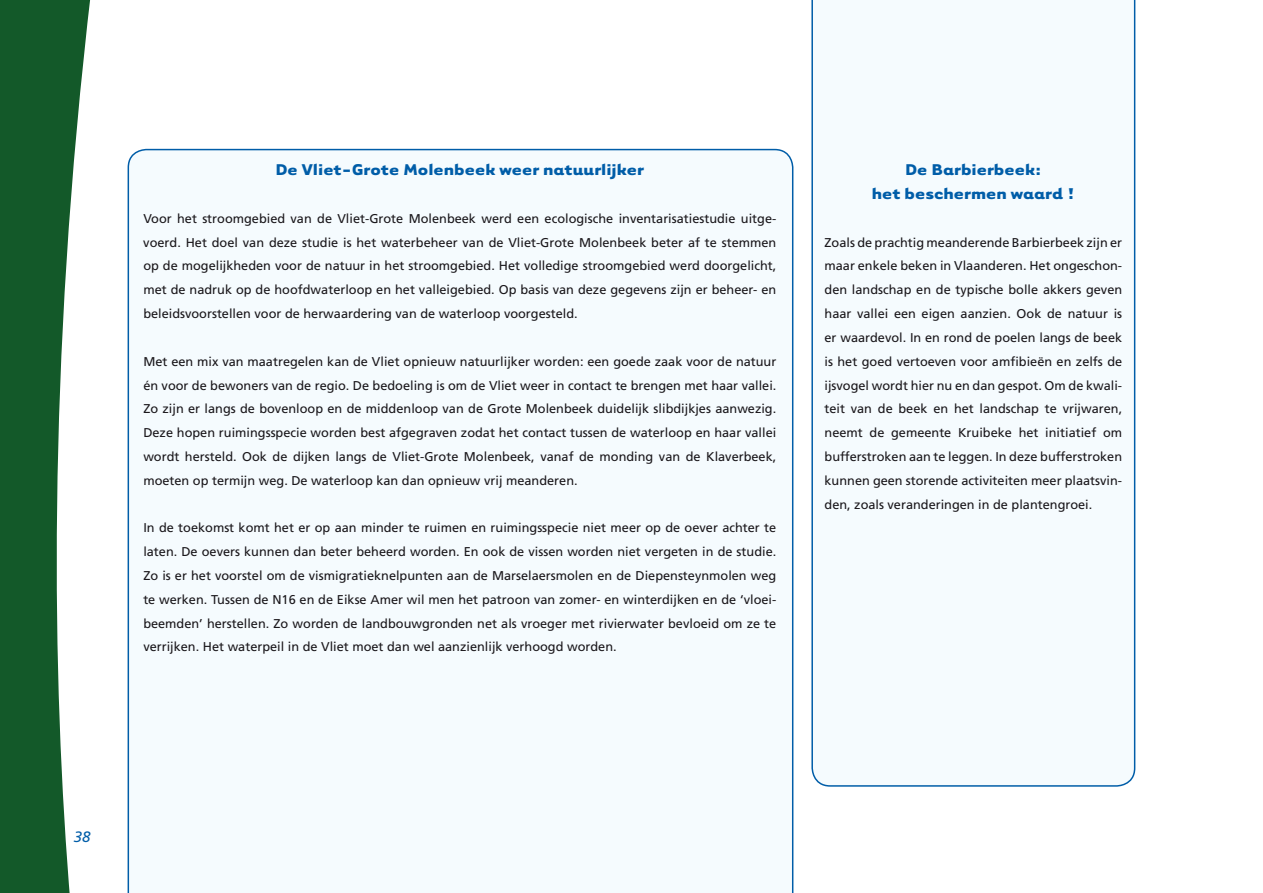
<style>
.page{position:relative;width:1263px;height:893px;background:#fff}
.page>*{position:absolute;margin:0;border:0;box-sizing:border-box;transform-origin:0 0}
.t1{font:700 18px/23.9px "Tarzana Wide";color:#005da8;text-align:center}
.t2{font:italic 15px "Frutiger LT Std";color:#005da8}
.t3{font:12.75px/23.9px "Frutiger LT Std";color:#1a171b;text-align:justify}
</style>
<div class="page">
<svg style="left:0;top:0;width:90px;height:893px;fill:#135929"></svg>
<div style="left:128px;top:149px;width:665px;height:744px;background:#f5fbfe"></div>
<div style="left:811px;top:0;width:324px;height:787px;background:#f5fbfe"></div>
<h1 class="t1" style="left:276px;top:157px;width:370px">De Vliet- Grote Molenbeek weer natuurlijker</h1>
<p class="t3" style="left:143px;top:207px;width:635px">Voor het stroomgebied van de Vliet-Grote Molenbeek werd een ecologische inventarisatiestudie uitge&shy;voerd. Het doel van deze studie is het waterbeheer van de Vliet-Grote Molenbeek beter af te stemmen op de mogelijkheden voor de natuur in het stroomgebied. Het volledige stroomgebied werd doorgelicht, met de nadruk op de hoofdwaterloop en het valleigebied. Op basis van deze gegevens zijn er beheer- en beleidsvoorstellen voor de herwaardering van de waterloop voorgesteld.</p>
<p class="t3" style="left:143px;top:349px;width:635px">Met een mix van maatregelen kan de Vliet opnieuw natuurlijker worden: een goede zaak voor de natuur én voor de bewoners van de regio. De bedoeling is om de Vliet weer in contact te brengen met haar vallei.<br>Zo zijn er langs de bovenloop en de middenloop van de Grote Molenbeek duidelijk slibdijkjes aanwezig.<br>Deze hopen ruimingsspecie worden best afgegraven zodat het contact tussen de waterloop en haar vallei wordt hersteld. Ook de dijken langs de Vliet-Grote Molenbeek, vanaf de monding van de Klaverbeek, moeten op termijn weg. De waterloop kan dan opnieuw vrij meanderen.</p>
<p class="t3" style="left:143px;top:516px;width:634px">In de toekomst komt het er op aan minder te ruimen en ruimingsspecie niet meer op de oever achter te laten. De oevers kunnen dan beter beheerd worden. En ook de vissen worden niet vergeten in de studie.<br>Zo is er het voorstel om de vismigratieknelpunten aan de Marselaersmolen en de Diepensteynmolen weg te werken. Tussen de N16 en de Eikse Amer wil men het patroon van zomer- en winterdijken en de ‘vloei&shy;beemden’ herstellen. Zo worden de landbouwgronden net als vroeger met rivierwater bevloeid om ze te verrijken. Het waterpeil in de Vliet moet dan wel aanzienlijk verhoogd worden.</p>
<h1 class="t1" style="left:872px;top:157px;width:205px">De Barbierbeek:<br>het beschermen waard !</h1>
<p class="t3" style="left:824px;top:230px;width:299px">Zoals de prachtig meanderende Barbierbeek zijn er maar enkele beken in Vlaanderen. Het ongeschon&shy;den landschap en de typische bolle akkers geven haar vallei een eigen aanzien. Ook de natuur is er waardevol. In en rond de poelen langs de beek is het goed vertoeven voor amfibieën en zelfs de ijsvogel wordt hier nu en dan gespot. Om de kwali&shy;teit van de beek en het landschap te vrijwaren, neemt de gemeente Kruibeke het initiatief om bufferstroken aan te leggen. In deze bufferstroken kunnen geen storende activiteiten meer plaatsvin&shy;den, zoals veranderingen in de plantengroei.</p>
<p class="t2" style="left:74px;top:828px;width:10px">38</p>
</div>
